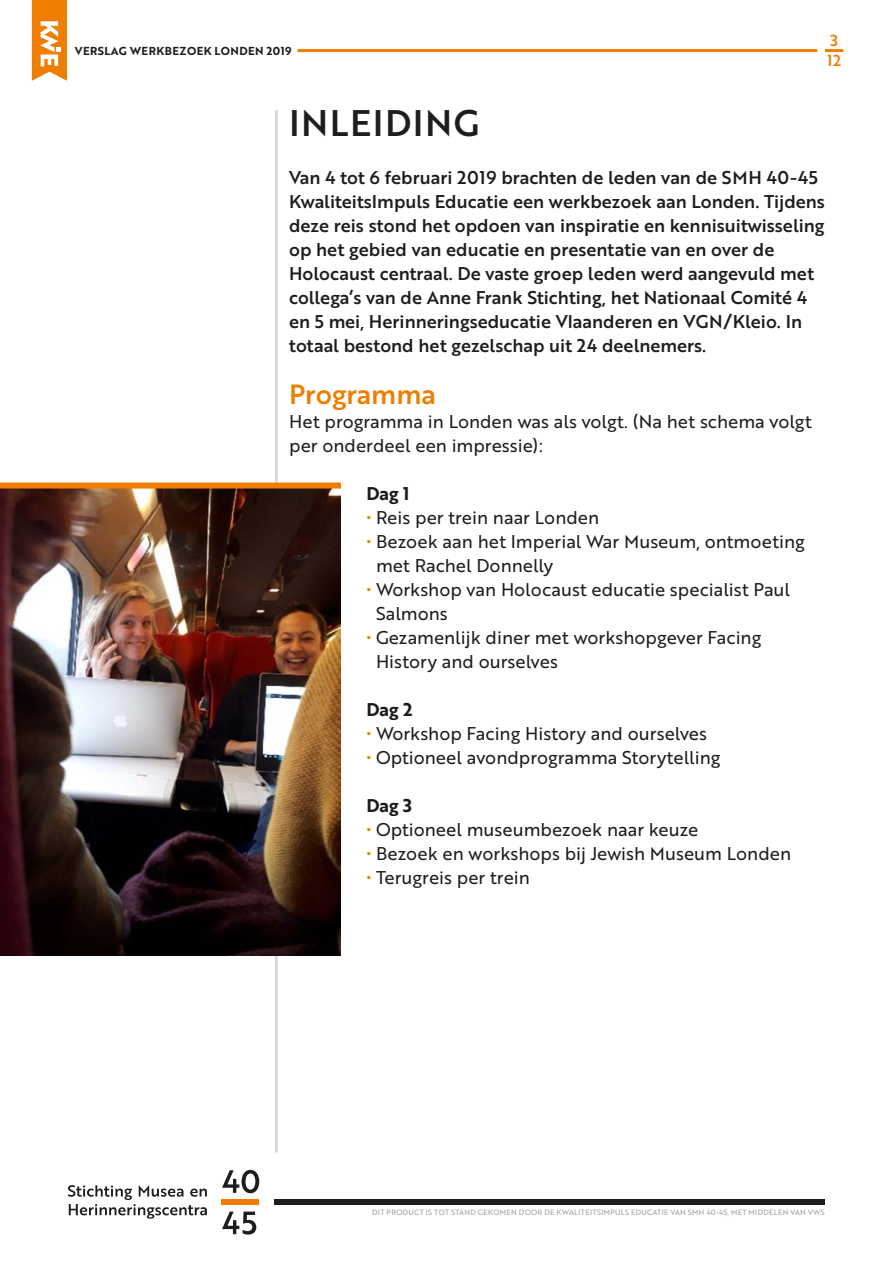
<style>
.page{position:relative;width:893px;height:1263px;background:#fff}
.page>*{position:absolute;margin:0;border:0;box-sizing:border-box;transform-origin:0 0}
.t1{font:36px "Brother 1816 Medium";letter-spacing:.04em;color:#1d1d1b}
.t2{font:27px "Brother 1816 Medium";color:#ef7d00}
.t3{font:18px/24px "Brother 1816 Regular";color:#1d1d1b}
.t4{font:18px/24px "Brother 1816 Medium";color:#1d1d1b}
.t5{font:18px "Brother 1816 Bold";color:#1d1d1b}
.t6{font:15.45px "Brother 1816 Medium";color:#ef7d00}
.t7{font:11.25px "Brother 1816 Bold";letter-spacing:.04em;color:#1d1d1b}
.t8{font:7.5px "Brother 1816 Regular";letter-spacing:.04em;color:#9d9d9c}
.s1{color:#ef7d00}
</style>
<div class="page">
<hr style="left:275px;top:110px;width:3px;height:1042px;background:#dadada">
<svg style="left:68px;top:1185px;width:139px;height:34px"></svg>
<svg style="left:222px;top:1211px;width:34px;height:23px"></svg>
<svg style="left:222px;top:1170px;width:37px;height:23px"></svg>
<div style="left:275px;top:1199px;width:550px;height:6px;background:#1d1d1b"></div>
<div style="left:222px;top:1199px;width:37px;height:6px;background:#ef7d00"></div>
<hr style="left:298px;top:49px;width:519px;height:3px;background:#ef7d00">
<hr style="left:825px;top:49px;width:18px;height:3px;background:#ef7d00">
<svg style="left:32px;top:0;width:35px;height:81px"></svg>
<img style="left:0;top:488px;width:341px;height:467px">
<div style="left:0;top:482px;width:341px;height:6px;background:#ef7d00"></div>
<p class="t7" style="left:75px;top:42px;width:218px">VERSLAG WERKBEZOEK LONDEN 2019</p>
<p class="t6" style="left:830px;top:29px;width:9px">3</p>
<p class="t6" style="left:827px;top:49px;width:15px">12</p>
<h1 class="t1" style="left:289px;top:96px;width:192px">INLEIDING</h1>
<p class="t4" style="left:289px;top:165px;width:537px">Van 4 tot 6 februari 2019 brachten de leden van de SMH 40-45<br>KwaliteitsImpuls Educatie een werkbezoek aan Londen. Tijdens deze reis stond het opdoen van inspiratie en kennisuitwisseling op het gebied van educatie en presentatie van en over de Holocaust centraal. De vaste groep leden werd aangevuld met collega’s van de Anne Frank Stichting, het Nationaal Comité 4 en 5 mei, Herinneringseducatie Vlaanderen en VGN/Kleio. In totaal bestond het gezelschap uit 24 deelnemers.</p>
<h2 class="t2" style="left:289px;top:373px;width:148px">Programma</h2>
<p class="t3" style="left:289px;top:408px;width:524px">Het programma in Londen was als volgt. (Na het schema volgt per onderdeel een impressie):</p>
<p class="t5" style="left:366px;top:479px;width:45px">Dag 1</p>
<p class="t3" style="left:366px;top:504px;width:234px"><span class="s1">•</span> Reis per trein naar Londen</p>
<p class="t3" style="left:376px;top:528px;width:430px;text-indent:-10px"><span class="s1">•</span> Bezoek aan het Imperial War Museum, ontmoeting met Rachel Donnelly</p>
<p class="t3" style="left:376px;top:576px;width:416px;text-indent:-10px"><span class="s1">•</span> Workshop van Holocaust educatie specialist Paul<br>Salmons</p>
<p class="t3" style="left:376px;top:624px;width:387px;text-indent:-10px"><span class="s1">•</span> Gezamenlijk diner met workshopgever Facing<br>History and ourselves</p>
<p class="t5" style="left:366px;top:695px;width:48px">Dag 2</p>
<p class="t3" style="left:366px;top:720px;width:342px"><span class="s1">•</span> Workshop Facing History and ourselves</p>
<p class="t3" style="left:366px;top:744px;width:356px"><span class="s1">•</span> Optioneel avondprogramma Storytelling</p>
<p class="t5" style="left:366px;top:791px;width:47px">Dag 3</p>
<p class="t3" style="left:366px;top:816px;width:333px"><span class="s1">•</span> Optioneel museumbezoek naar keuze</p>
<p class="t3" style="left:366px;top:840px;width:426px"><span class="s1">•</span> Bezoek en workshops bij Jewish Museum Londen</p>
<p class="t3" style="left:366px;top:864px;width:165px"><span class="s1">•</span> Terugreis per trein</p>
<p class="t8" style="left:372px;top:1207px;width:454px">DIT PRODUCT IS TOT STAND GEKOMEN DOOR DE KWALITEITSIMPULS EDUCATIE VAN SMH 40-45, MET MIDDELEN VAN VWS</p>
</div>
